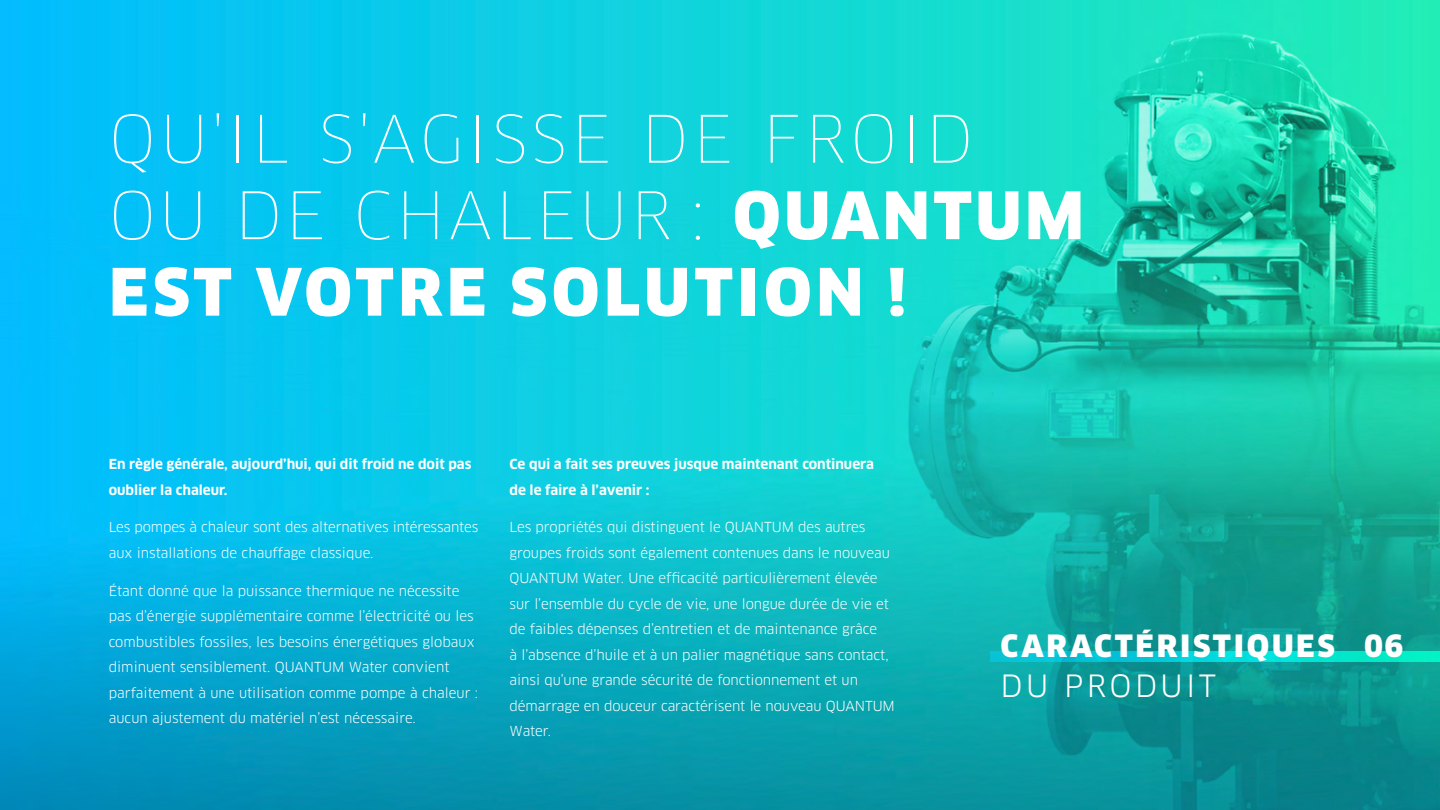
<style>
.page{position:relative;width:1440px;height:810px;background:#fff}
.page>*{position:absolute;margin:0;border:0;box-sizing:border-box;transform-origin:0 0}
.t1{font:100 63.75px/76.5px "Clan Pro";letter-spacing:.06em;color:#fff}
.t2{font:900 30px "Clan Pro";letter-spacing:.09em;color:#fff}
.t3{font:30px "Clan Pro";letter-spacing:.11em;color:#fff}
.t4{font:13.5px/25.5px "Clan Pro";letter-spacing:-.005em;color:#fff}
.t5{font:700 13.5px/25.5px "Clan Pro";color:#fff}
.s1{font-weight:900}
</style>
<div class="page">
<img style="left:0;top:0;width:1440px;height:810px">
<svg style="left:991px;top:651px;width:449px;height:11px;background:#02d7d4"></svg>
<h1 class="t1" style="left:109px;top:101px;width:976px">QU'IL S'AGISSE DE FROID<br>OU DE CHALEUR : <span class="s1">QUANTUM<br>EST VOTRE SOLUTION !</span></h1>
<p class="t5" style="left:109px;top:452px;width:364px">En règle générale, aujourd’hui, qui dit froid ne doit pas oublier la chaleur.</p>
<p class="t4" style="left:109px;top:515px;width:371px">Les pompes à chaleur sont des alternatives intéressantes aux installations de chauffage classique.</p>
<p class="t4" style="left:109px;top:578px;width:371px">Étant donné que la puissance thermique ne nécessite pas d’énergie supplémentaire comme l’électricité ou les combustibles fossiles, les besoins énergétiques globaux diminuent sensiblement. QUANTUM Water convient parfaitement à une utilisation comme pompe à chaleur : aucun ajustement du matériel n’est nécessaire.</p>
<p class="t5" style="left:510px;top:452px;width:366px">Ce qui a fait ses preuves jusque maintenant continuera de le faire à l’avenir :</p>
<p class="t4" style="left:510px;top:515px;width:387px">Les propriétés qui distinguent le QUANTUM des autres groupes froids sont également contenues dans le nouveau QUANTUM Water. Une efficacité particulièrement élevée sur l’ensemble du cycle de vie, une longue durée de vie et de faibles dépenses d’entretien et de maintenance grâce<br>à l’absence d’huile et à un palier magnétique sans contact, ainsi qu’une grande sécurité de fonctionnement et un démarrage en douceur caractérisent le nouveau QUANTUM Water.</p>
<h2 class="t2" style="left:1001px;top:628px;width:336px">CARACTÉRISTIQUES</h2>
<h2 class="t3" style="left:1001px;top:668px;width:217px">DU PRODUIT</h2>
<h2 class="t2" style="left:1364px;top:628px;width:41px">06</h2>
</div>
